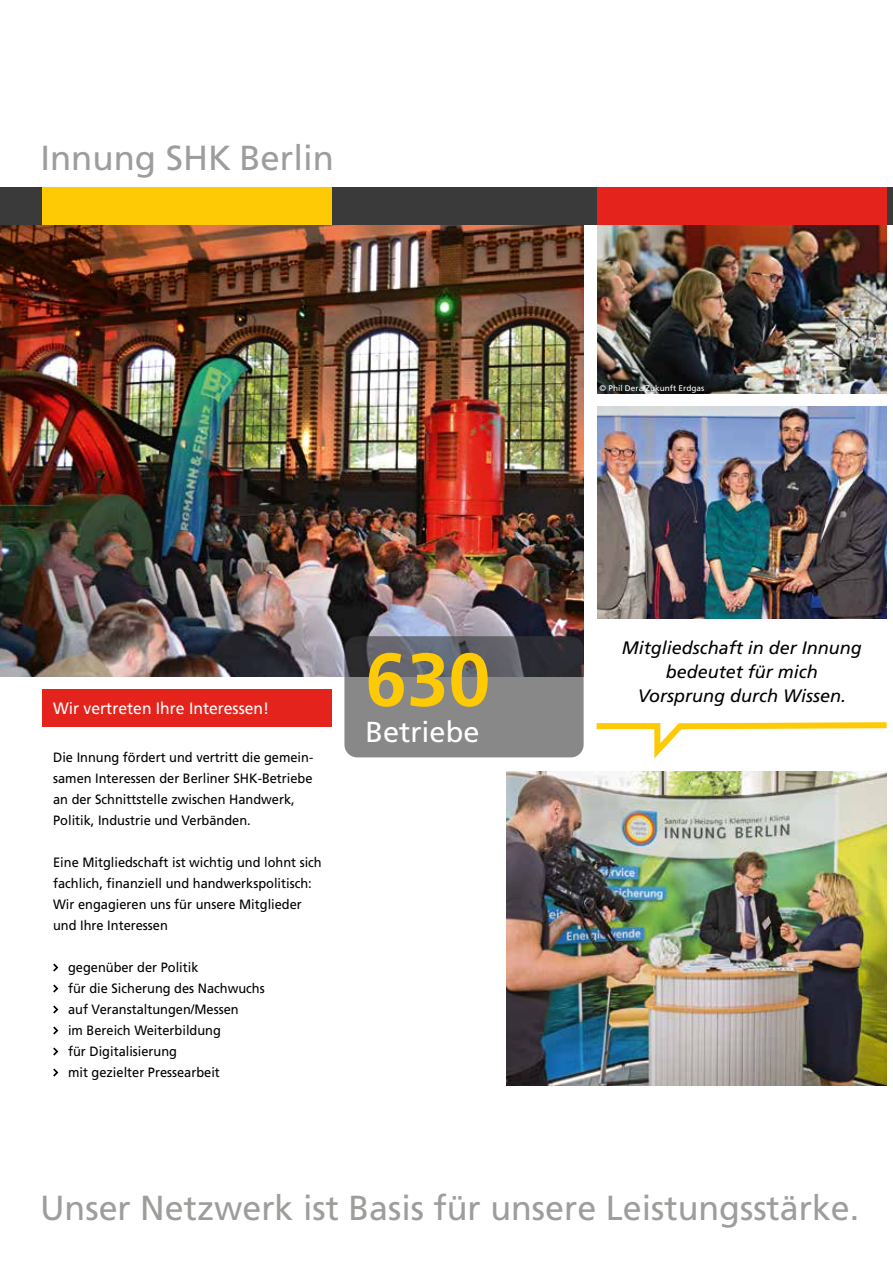
<style>
.page{position:relative;width:893px;height:1263px;background:#fff}
.page>*{position:absolute;margin:0;border:0;box-sizing:border-box;transform-origin:0 0}
.t1{font:700 74.85px "Frutiger";color:#fec905}
.t2{font:34.8px "Frutiger";color:#9d9d9c}
.t3{font:28.95px "Frutiger";color:#fff}
.t4{font:italic 18px/24px "Frutiger";color:#000;text-align:center}
.t5{font:16.5px "Frutiger";color:#fff;scale:.95 1}
.t6{font:13.5px/21px "Frutiger";color:#000;scale:.95 1}
.t7{font:8.25px "Frutiger";color:#fff}
</style>
<div class="page">
<img style="left:597px;top:225px;width:290px;height:168px">
<img style="left:597px;top:407px;width:290px;height:211px">
<img style="left:0;top:225px;width:584px;height:452px">
<div style="left:0;top:187px;width:893px;height:38px;background:#3a3a3a"></div>
<div style="left:597px;top:187px;width:290px;height:38px;background:#e5231d"></div>
<div style="left:43px;top:187px;width:289px;height:38px;background:#fec905"></div>
<svg style="left:344px;top:636px;width:240px;height:121px;background:#757578"></svg>
<img style="left:506px;top:771px;width:381px;height:315px">
<svg style="left:596px;top:722px;width:291px;height:37px"></svg>
<div style="left:43px;top:690px;width:289px;height:37px;background:#e5231d"></div>
<svg style="left:53px;top:963px;width:6px;height:9px"></svg>
<svg style="left:53px;top:984px;width:6px;height:9px"></svg>
<svg style="left:53px;top:1005px;width:6px;height:9px"></svg>
<svg style="left:53px;top:1026px;width:6px;height:9px"></svg>
<svg style="left:53px;top:1047px;width:6px;height:9px"></svg>
<svg style="left:53px;top:1068px;width:6px;height:9px"></svg>
<h2 class="t2" style="left:40px;top:138px;width:295px">Innung SHK Berlin</h2>
<p class="t5" style="left:53px;top:698px;width:229px">Wir vertreten Ihre Interessen!</p>
<p class="t6" style="left:53px;top:747px;width:275px">Die Innung fördert und vertritt die gemein&shy;samen Interessen der Berliner SHK-Betriebe an der Schnittstelle zwischen Handwerk, Politik, Industrie und Verbänden.</p>
<p class="t6" style="left:53px;top:852px;width:284px">Eine Mitgliedschaft ist wichtig und lohnt sich fachlich, finanziell und handwerkspolitisch:<br>Wir engagieren uns für unsere Mitglieder und Ihre Interessen</p>
<p class="t6" style="left:68px;top:957px;width:209px">gegenüber der Politik<br>für die Sicherung des Nachwuchs auf Veranstaltungen/Messen<br>im Bereich Weiterbildung<br>für Digitalisierung<br>mit gezielter Pressearbeit</p>
<h1 class="t1" style="left:365px;top:636px;width:126px">630</h1>
<h3 class="t3" style="left:365px;top:715px;width:116px">Betriebe</h3>
<p class="t7" style="left:600px;top:383px;width:106px">© Phil Dera/Zukunft Erdgas</p>
<h3 class="t4" style="left:622px;top:635px;width:242px">Mitgliedschaft in der Innung bedeutet für mich<br>Vorsprung durch Wissen.</h3>
<h2 class="t2" style="left:40px;top:1187px;width:821px">Unser Netzwerk ist Basis für unsere Leistungsstärke.</h2>
</div>
